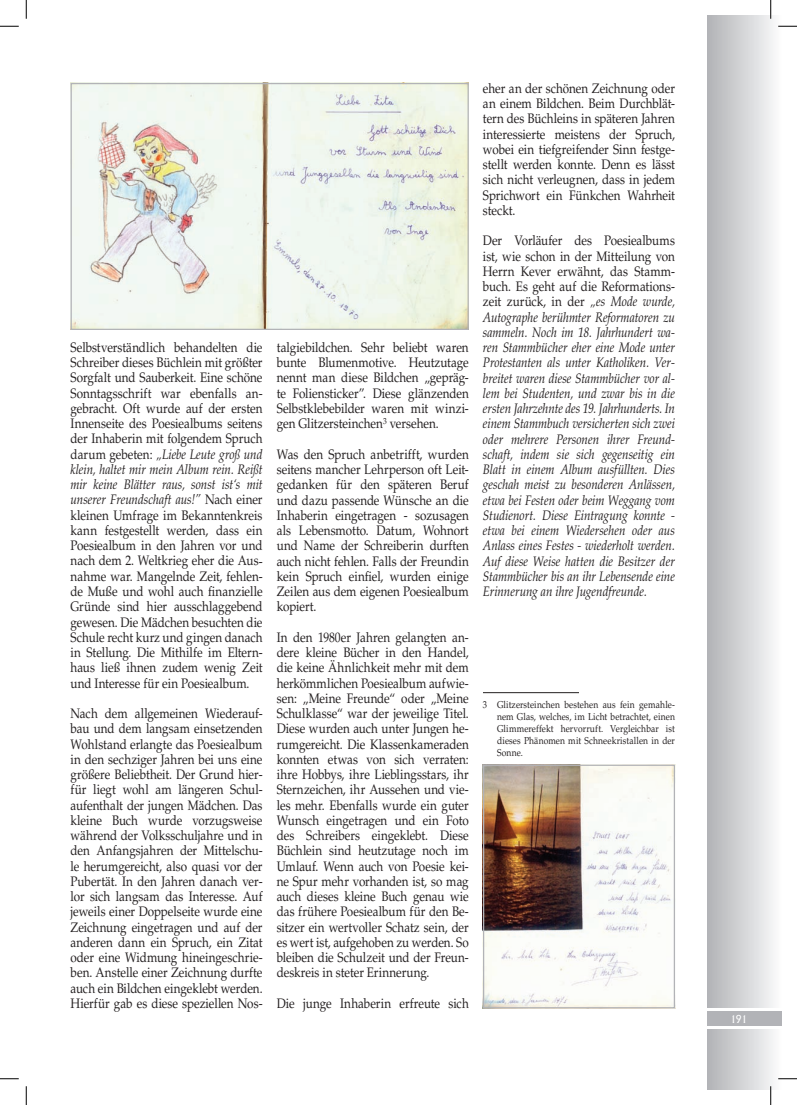
<style>
.page{position:relative;width:797px;height:1105px;background:#fff}
.page>*{position:absolute;margin:0;border:0;box-sizing:border-box;transform-origin:0 0}
.t1{font:13.75px/15.2px "Palatino LT Std";letter-spacing:-.005em;color:#231f20;text-align:justify;scale:.85 1}
.t2{font:italic 13.75px/15.2px "Palatino LT Std";letter-spacing:-.005em;color:#231f20;text-align:justify;scale:.85 1}
.t3{font:11.25px "Adelon";color:#fff}
.t4{font:10px/12px "Palatino LT Std";letter-spacing:.015em;color:#231f20;text-align:justify;scale:.85 1}
.s1{font-style:italic}
.s2{font-style:normal}
</style>
<div class="page">
<div style="left:707px;top:16px;width:74px;height:992px;background:linear-gradient(to right,#b1b2b5,#fafafb)"></div>
<div style="left:707px;top:1029px;width:74px;height:60px;background:linear-gradient(to right,#b1b2b6,#f9fafb)"></div>
<hr style="left:483px;top:692px;width:96px;height:1px;background:#231f20">
<img style="left:73px;top:85px;width:394px;height:243px">
<div style="left:71px;top:83px;width:398px;height:247px;border:1px solid #b2b3b7"></div>
<img style="left:485px;top:767px;width:188px;height:239px">
<div style="left:483px;top:765px;width:192px;height:243px;border:1px solid #b2b3b7"></div>
<div style="left:707px;top:1011px;width:74px;height:14px;background:#b2b3b7"></div>
<svg style="left:0;top:25px;width:19px;height:2px"></svg>
<svg style="left:778px;top:25px;width:19px;height:2px"></svg>
<svg style="left:0;top:1078px;width:19px;height:1px"></svg>
<svg style="left:778px;top:1078px;width:19px;height:1px"></svg>
<svg style="left:25px;top:0;width:2px;height:19px"></svg>
<svg style="left:25px;top:1086px;width:2px;height:19px"></svg>
<svg style="left:770px;top:0;width:1px;height:19px"></svg>
<svg style="left:770px;top:1086px;width:1px;height:19px"></svg>
<p class="t1" style="left:71px;top:340px;width:227px">Selbstverständlich behandelten die Schreiber dieses Büchlein mit größter Sorgfalt und Sauberkeit. Eine schöne Sonntagsschrift war ebenfalls an&shy;gebracht. Oft wurde auf der ersten Innenseite des Poesiealbums seitens der Inhaberin mit folgendem Spruch darum gebeten: <span class="s1">„Liebe Leute groß und klein, haltet mir mein Album rein. Reißt mir keine Blätter raus, sonst ist‘s mit unserer Freundschaft aus!”</span> Nach einer kleinen Umfrage im Bekanntenkreis kann festgestellt werden, dass ein Poesiealbum in den Jahren vor und nach dem 2. Weltkrieg eher die Aus&shy;nahme war. Mangelnde Zeit, fehlen&shy;de Muße und wohl auch finanzielle Gründe sind hier ausschlaggebend gewesen. Die Mädchen besuchten die Schule recht kurz und gingen danach in Stellung. Die Mithilfe im Eltern&shy;haus ließ ihnen zudem wenig Zeit und Interesse für ein Poesiealbum.</p>
<p class="t1" style="left:71px;top:706px;width:227px">Nach dem allgemeinen Wiederauf&shy;bau und dem langsam einsetzenden Wohlstand erlangte das Poesiealbum in den sechziger Jahren bei uns eine größere Beliebtheit. Der Grund hier&shy;für liegt wohl am längeren Schul&shy;aufenthalt der jungen Mädchen. Das kleine Buch wurde vorzugsweise während der Volksschuljahre und in den Anfangsjahren der Mittelschu&shy;le herumgereicht, also quasi vor der Pubertät. In den Jahren danach ver&shy;lor sich langsam das Interesse. Auf jeweils einer Doppelseite wurde eine Zeichnung eingetragen und auf der anderen dann ein Spruch, ein Zitat oder eine Widmung hineingeschrie&shy;ben. Anstelle einer Zeichnung durfte auch ein Bildchen eingeklebt werden.<br>Hierfür gab es diese speziellen Nos-</p>
<p class="t1" style="left:277px;top:340px;width:227px">talgiebildchen. Sehr beliebt waren bunte Blumenmotive. Heutzutage nennt man diese Bildchen „gepräg&shy;te Foliensticker”. Diese glänzenden Selbstklebebilder waren mit winzi&shy;gen Glitzersteinchen<sup>3</sup> versehen.</p>
<p class="t1" style="left:277px;top:447px;width:227px">Was den Spruch anbetrifft, wurden seitens mancher Lehrperson oft Leit&shy;gedanken für den späteren Beruf und dazu passende Wünsche an die Inhaberin eingetragen - sozusagen als Lebensmotto. Datum, Wohnort und Name der Schreiberin durften auch nicht fehlen. Falls der Freundin kein Spruch einfiel, wurden einige Zeilen aus dem eigenen Poesiealbum kopiert.</p>
<p class="t1" style="left:277px;top:630px;width:227px">In den 1980er Jahren gelangten an&shy;dere kleine Bücher in den Handel, die keine Ähnlichkeit mehr mit dem herkömmlichen Poesiealbum aufwie&shy;sen: „Meine Freunde“ oder „Meine Schulklasse“ war der jeweilige Titel.<br>Diese wurden auch unter Jungen he&shy;rumgereicht. Die Klassenkameraden konnten etwas von sich verraten: ihre Hobbys, ihre Lieblingsstars, ihr Sternzeichen, ihr Aussehen und vie&shy;les mehr. Ebenfalls wurde ein guter Wunsch eingetragen und ein Foto des Schreibers eingeklebt. Diese Büchlein sind heutzutage noch im Umlauf. Wenn auch von Poesie kei&shy;ne Spur mehr vorhanden ist, so mag auch dieses kleine Buch genau wie das frühere Poesiealbum für den Be&shy;sitzer ein wertvoller Schatz sein, der es wert ist, aufgehoben zu werden. So bleiben die Schulzeit und der Freun&shy;deskreis in steter Erinnerung.</p>
<p class="t1" style="left:277px;top:996px;width:227px">Die junge Inhaberin erfreute sich</p>
<p class="t1" style="left:483px;top:81px;width:227px">eher an der schönen Zeichnung oder an einem Bildchen. Beim Durchblät&shy;tern des Büchleins in späteren Jahren interessierte meistens der Spruch, wobei ein tiefgreifender Sinn festge&shy;stellt werden konnte. Denn es lässt sich nicht verleugnen, dass in jedem Sprichwort ein Fünkchen Wahrheit steckt.</p>
<p class="t2" style="left:483px;top:233px;width:227px"><span class="s2">Der Vorläufer des Poesiealbums ist, wie schon in der Mitteilung von Herrn Kever erwähnt, das Stamm&shy;buch. Es geht auf die Reformations&shy;zeit zurück, in der</span> „es Mode wurde, Autographe berühmter Reformatoren zu sammeln. Noch im 18. Jahrhundert wa&shy;ren Stammbücher eher eine Mode unter Protestanten als unter Katholiken. Ver&shy;breitet waren diese Stammbücher vor al&shy;lem bei Studenten, und zwar bis in die ersten Jahrzehnte des 19. Jahrhunderts. In einem Stammbuch versicherten sich zwei oder mehrere Personen ihrer Freund&shy;schaft, indem sie sich gegenseitig ein Blatt in einem Album ausfüllten. Dies geschah meist zu besonderen Anlässen, etwa bei Festen oder beim Weggang vom Studienort. Diese Eintragung konnte - etwa bei einem Wiedersehen oder aus Anlass eines Festes - wiederholt werden.<br>Auf diese Weise hatten die Besitzer der Stammbücher bis an ihr Lebensende eine Erinnerung an ihre Jugendfreunde.</p>
<p class="t4" style="left:497px;top:699px;width:211px;text-indent:-14px">3 Glitzersteinchen bestehen aus fein gemahle&shy;nem Glas, welches, im Licht betrachtet, einen Glimmereffekt hervorruft. Vergleichbar ist dieses Phänomen mit Schneekristallen in der Sonne.</p>
<p class="t3" style="left:730px;top:1012px;width:19px">191</p>
</div>
